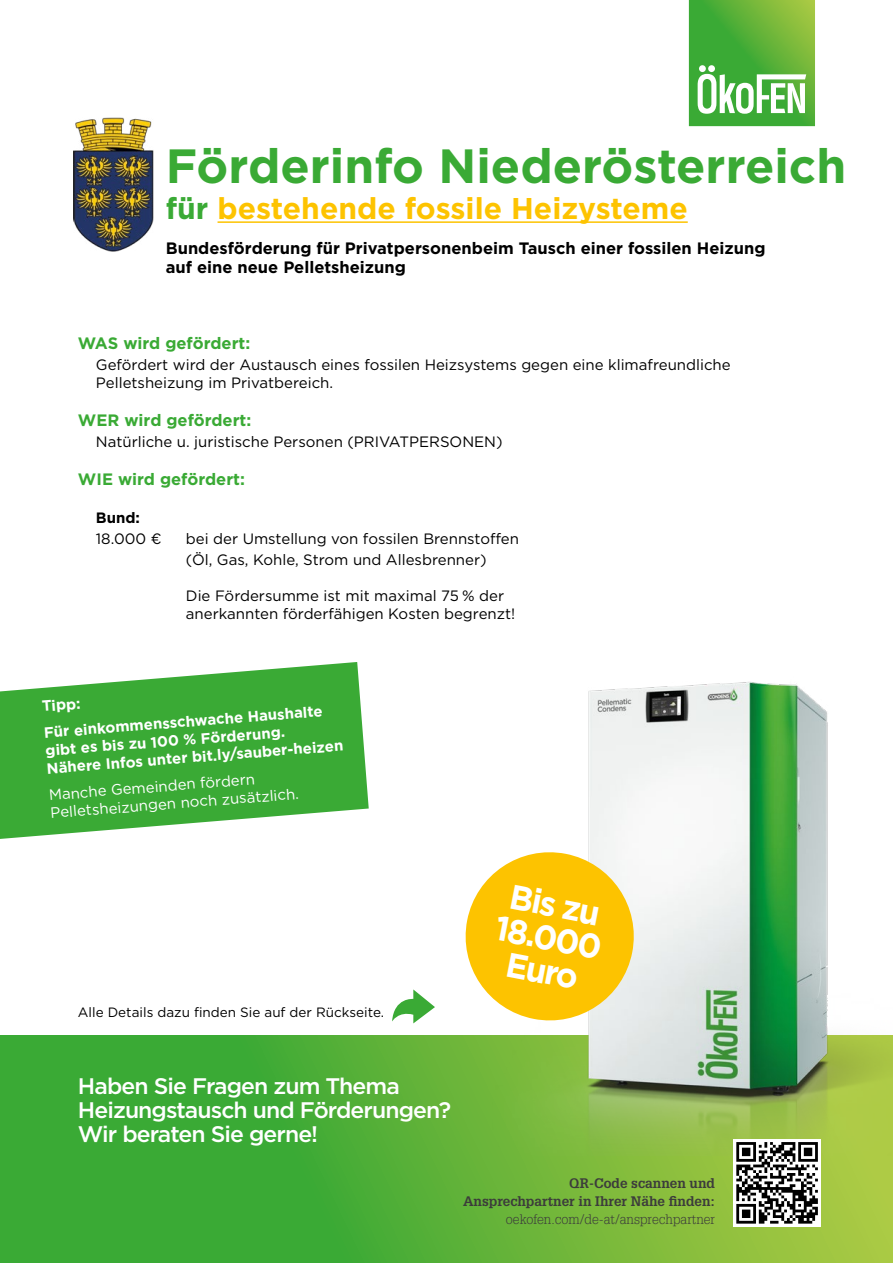
<style>
.page{position:relative;width:893px;height:1263px;background:#fff}
.page>*{position:absolute;margin:0;border:0;box-sizing:border-box;transform-origin:0 0}
.t1{font:700 48px "Gotham";color:#3aaa35}
.t2{font:700 34.5px/33.5px "Gotham";color:#fff;text-align:center;scale:.96 1}
.t3{font:700 30px "Gotham";color:#fdc300}
.t4{font:500 22.5px/24px "Gotham";letter-spacing:-.04em;color:#fff}
.t5{font:700 16.5px/19.8px "Gotham";color:#000}
.t6{font:700 16.5px "Gotham";color:#3aaa35}
.t7{font:15px/18px "Gotham";color:#000}
.t8{font:700 15px/27.6px "Gotham";color:#fff}
.t9{font:15px/18.1px "Gotham";color:#fff}
.t10{font:700 15px "Gotham";color:#000}
.t11{font:700 13.5px/18px "Glypha LT Pro";color:#3c3c3b;text-align:right}
.t12{font:13.5px "Gotham";color:#000}
.t13{font:300 13.5px "Glypha LT Pro";color:#3c3c3b}
.s1{color:#3aaa35}
</style>
<div class="page">
<svg style="left:0;top:1035px;width:893px;height:228px;background:#54b037"></svg>
<img style="left:408px;top:682px;width:485px;height:473px">
<svg style="left:689px;top:0;width:126px;height:126px;background:#6bbb54"></svg>
<div style="left:733px;top:1139px;width:88px;height:87px;background:#fff"></div>
<svg style="left:736px;top:1142px;width:82px;height:81px"></svg>
<hr style="left:218px;top:221px;width:470px;height:2px;background:#fdc300">
<svg style="left:392px;top:989px;width:43px;height:34px"></svg>
<svg style="left:458px;top:845px;width:183px;height:183px"></svg>
<img style="left:74px;top:118px;width:79px;height:134px">
<svg style="left:0;top:662px;width:369px;height:177px;fill:#3aaa35"></svg>
<h1 class="t1" style="left:166px;top:134px;width:682px">Förderinfo Niederösterreich</h1>
<h3 class="t3" style="left:166px;top:189px;width:523px"><span class="s1">für</span> bestehende fossile Heizysteme</h3>
<p class="t5" style="left:166px;top:238px;width:601px">Bundesförderung für Privatpersonenbeim Tausch einer fossilen Heizung auf eine neue Pelletsheizung</p>
<p class="t6" style="left:78px;top:332px;width:174px">WAS wird gefördert:</p>
<p class="t7" style="left:96px;top:356px;width:636px">Gefördert wird der Austausch eines fossilen Heizsystems gegen eine klimafreundliche<br>Pelletsheizung im Privatbereich.</p>
<p class="t6" style="left:78px;top:409px;width:175px">WER wird gefördert:</p>
<p class="t7" style="left:96px;top:432px;width:408px">Natürliche u. juristische Personen (PRIVATPERSONEN)</p>
<p class="t6" style="left:78px;top:468px;width:169px">WIE wird gefördert:</p>
<p class="t10" style="left:96px;top:507px;width:46px">Bund:</p>
<p class="t7" style="left:96px;top:529px;width:67px">18.000 €</p>
<p class="t7" style="left:186px;top:527px;width:335px;line-height:21px">bei der Umstellung von fossilen Brennstoffen (Öl, Gas, Kohle, Strom und Allesbrenner)</p>
<p class="t7" style="left:186px;top:586px;width:331px">Die Fördersumme ist mit maximal 75 % der anerkannten förderfähigen Kosten begrenzt!</p>
<p class="t8" style="left:41px;top:692px;width:281px;rotate:-5deg">Tipp:<br>Für einkommensschwache Haushalte</p>
<p class="t8" style="left:45px;top:742px;width:299px;line-height:18.5px;rotate:-5deg">gibt es bis zu 100 % Förderung.<br>Nähere Infos unter bit.ly/sauber-heizen</p>
<p class="t9" style="left:48px;top:786px;width:251px;rotate:-5deg">Manche Gemeinden fördern<br>Pelletsheizungen noch zusätzlich.</p>
<p class="t12" style="left:78px;top:1004px;width:308px">Alle Details dazu finden Sie auf der Rückseite.</p>
<h2 class="t2" style="left:505px;top:878px;width:114px;rotate:11deg">Bis zu<br>18.000<br>Euro</h2>
<h3 class="t4" style="left:78px;top:1074px;width:375px">Haben Sie Fragen zum Thema<br>Heizungstausch und Förderungen?<br>Wir beraten Sie gerne!</h3>
<p class="t11" style="left:463px;top:1174px;width:254px">QR-Code scannen und<br>Ansprechpartner in Ihrer Nähe finden:</p>
<p class="t13" style="left:506px;top:1212px;width:211px">oekofen.com/de-at/ansprechpartner</p>
</div>
